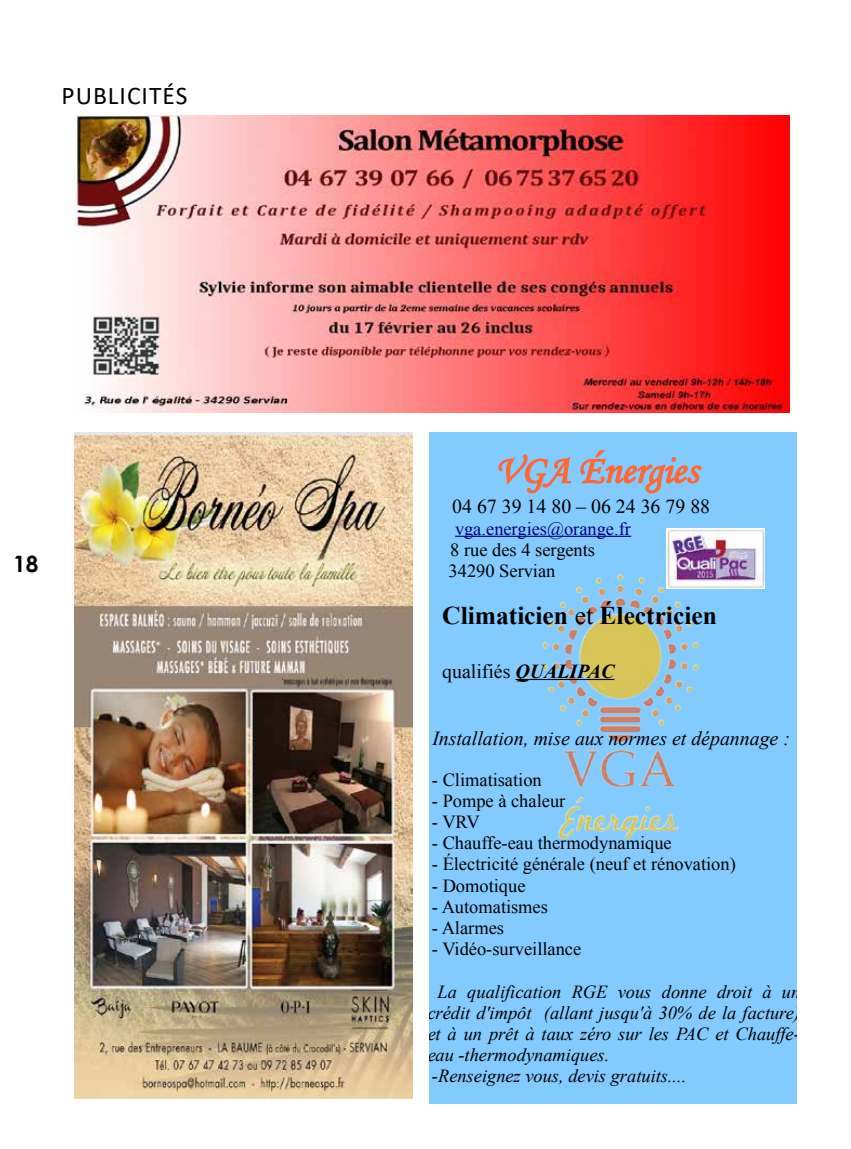
<style>
.page{position:relative;width:851px;height:1149px;background:#fff}
.page>*{position:absolute;margin:0;border:0;box-sizing:border-box;transform-origin:0 0}
.t1{font:39.6px "Monotype Corsiva";color:#f63}
.t2{font:700 25.5px "Times New Roman";color:#000}
.t3{font:25.5px "Calibri";letter-spacing:.04em;color:#000}
.t4{font:700 22.5px "Century Gothic";color:#000}
.t5{font:19.8px "Times New Roman";color:#000}
.t6{font:italic 19.8px "Times New Roman";color:#000}
.t7{font:18.45px/21.3px "Times New Roman";color:#000}
.t8{font:italic 18.45px/21.1px "Times New Roman";color:#000}
.t9{font:18.45px "Times New Roman";color:#000080}
.s1{font-weight:400}
.s2{font-weight:700;font-style:italic}
</style>
<div class="page">
<div style="left:429px;top:432px;width:367px;height:18px;background:#83caff"></div>
<div style="left:429px;top:450px;width:367px;height:44px;background:#83caff"></div>
<div style="left:429px;top:494px;width:367px;height:23px;background:#83caff"></div>
<div style="left:429px;top:517px;width:367px;height:21px;background:#83caff"></div>
<div style="left:429px;top:538px;width:367px;height:21px;background:#83caff"></div>
<div style="left:429px;top:559px;width:367px;height:21px;background:#83caff"></div>
<div style="left:429px;top:831px;width:367px;height:21px;background:#83caff"></div>
<div style="left:429px;top:852px;width:367px;height:22px;background:#83caff"></div>
<div style="left:429px;top:874px;width:367px;height:21px;background:#83caff"></div>
<div style="left:429px;top:895px;width:367px;height:21px;background:#83caff"></div>
<div style="left:429px;top:916px;width:367px;height:21px;background:#83caff"></div>
<div style="left:429px;top:937px;width:367px;height:21px;background:#83caff"></div>
<div style="left:429px;top:958px;width:367px;height:21px;background:#83caff"></div>
<div style="left:429px;top:979px;width:367px;height:85px;background:#83caff"></div>
<div style="left:429px;top:1064px;width:367px;height:21px;background:#83caff"></div>
<div style="left:429px;top:1085px;width:367px;height:18px;background:#83caff"></div>
<img style="left:433px;top:562px;width:362px;height:277px">
<img style="left:666px;top:528px;width:98px;height:60px">
<hr style="left:455px;top:535px;width:176px;height:1px;background:#000080">
<hr style="left:515px;top:678px;width:99px;height:1px;background:#000">
<img style="left:75px;top:432px;width:337px;height:666px">
<img style="left:75px;top:115px;width:714px;height:297px">
<h2 class="t3" style="left:61px;top:78px;width:127px">PUBLICITÉS</h2>
<p class="t4" style="left:13px;top:546px;width:27px">18</p>
<h1 class="t1" style="left:495px;top:451px;width:204px">VGA Énergies</h1>
<p class="t5" style="left:452px;top:495px;width:259px">04 67 39 14 80 – 06 24 36 79 88</p>
<p class="t9" style="left:455px;top:518px;width:177px">vga.energies@orange.fr</p>
<p class="t7" style="left:448px;top:539px;width:148px">8 rue des 4 sergents<br>34290 Servian</p>
<h2 class="t2" style="left:442px;top:600px;width:276px">Climaticien <span class="s1">et</span> Électricien</h2>
<p class="t5" style="left:442px;top:660px;width:173px">qualifiés <span class="s2">QUALIPAC</span></p>
<p class="t6" style="left:432px;top:730px;width:359px">Installation, mise aux normes et dépannage :</p>
<p class="t7" style="left:432px;top:768px;width:111px">- Climatisation</p>
<p class="t7" style="left:432px;top:789px;width:135px">- Pompe à chaleur</p>
<p class="t7" style="left:432px;top:811px;width:49px">- VRV</p>
<p class="t7" style="left:432px;top:832px;width:241px">- Chauffe-eau thermodynamique</p>
<p class="t7" style="left:432px;top:853px;width:305px">- Électricité générale (neuf et rénovation)</p>
<p class="t7" style="left:432px;top:874px;width:95px">- Domotique</p>
<p class="t7" style="left:432px;top:895px;width:117px">- Automatismes</p>
<p class="t7" style="left:432px;top:916px;width:73px">- Alarmes</p>
<p class="t7" style="left:432px;top:938px;width:151px">- Vidéo-surveillance</p>
<p class="t8" style="left:427px;top:982px;width:374px;text-indent:10px">La qualification RGE vous donne droit à un crédit d'impôt (allant jusqu'à 30% de la facture) et à un prêt à taux zéro sur les PAC et Chauffe&shy;eau -thermodynamiques.<br>-Renseignez vous, devis gratuits....</p>
</div>
